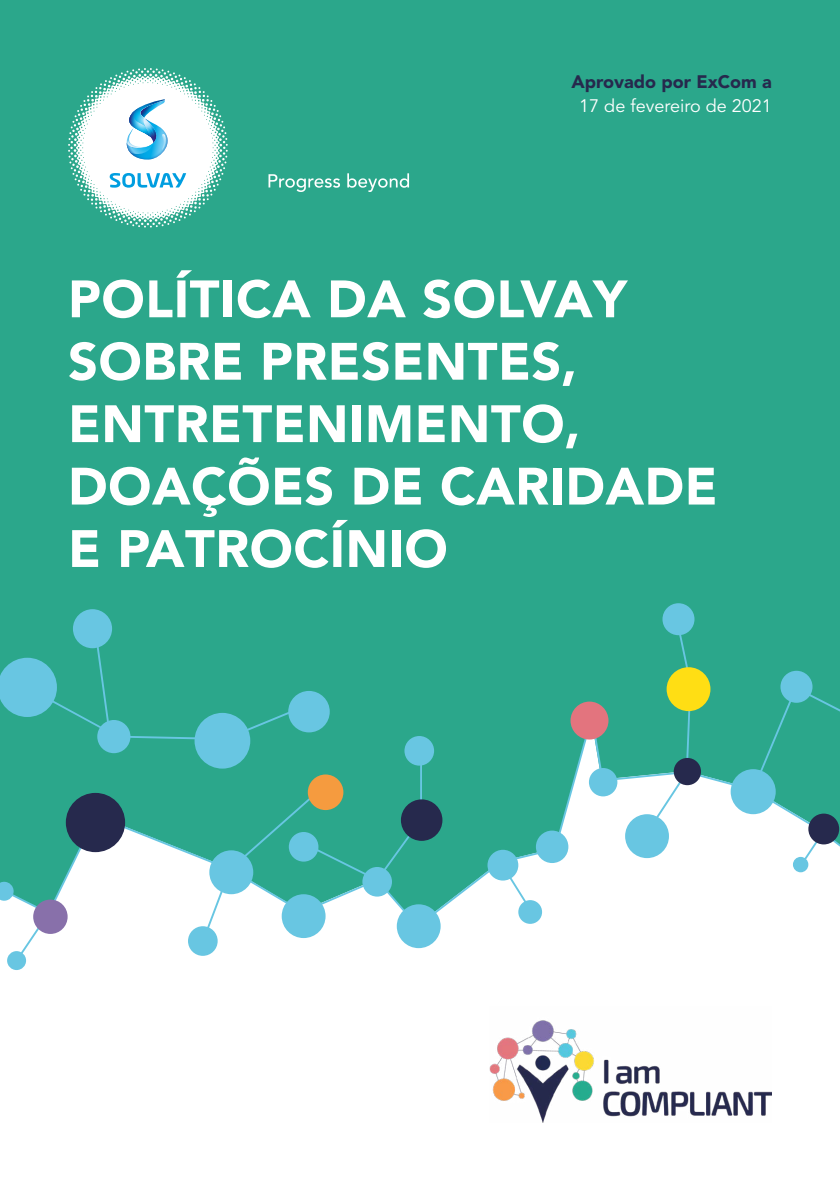
<style>
.page{position:relative;width:840px;height:1191px;background:#fff}
.page>*{position:absolute;margin:0;border:0;box-sizing:border-box;transform-origin:0 0}
.t1{font:900 52px/62.4px "Avenir";letter-spacing:.01em;color:#fff}
.t2{font:18px "Avenir";color:#fff}
.t3{font:900 18px "Avenir";color:#26294d}
</style>
<div class="page">
<div style="left:0;top:0;width:839px;height:924px;background:#2ba78b"></div>
<svg style="left:228px;top:785px;width:302px;height:142px;fill:#2ba78b"></svg>
<svg style="left:500px;top:712px;width:339px;height:151px;fill:#2ba78b"></svg>
<svg style="left:799px;top:833px;width:23px;height:33px"></svg>
<div style="left:752px;top:686px;width:87px;height:104px;background:#2ba78b"></div>
<div style="left:303px;top:748px;width:119px;height:133px;background:#2ba78b"></div>
<svg style="left:640px;top:615px;width:51px;height:226px"></svg>
<div style="left:7px;top:951px;width:19px;height:19px;background:#68c6e2;border-radius:50%"></div>
<svg style="left:0;top:814px;width:231px;height:147px"></svg>
<div style="left:33px;top:899px;width:35px;height:35px;background:#8870aa;border-radius:50%"></div>
<div style="left:66px;top:793px;width:59px;height:59px;background:#26294d;border-radius:50%"></div>
<svg style="left:0;top:626px;width:306px;height:114px;background:#31aa93"></svg>
<div style="left:97px;top:720px;width:33px;height:33px;background:#68c6e2;border-radius:50%"></div>
<div style="left:73px;top:609px;width:39px;height:39px;background:#68c6e2;border-radius:50%"></div>
<div style="left:535px;top:830px;width:33px;height:33px;background:#68c6e2;border-radius:50%"></div>
<div style="left:570px;top:701px;width:38px;height:38px;background:#e3747e;border-radius:50%"></div>
<div style="left:588px;top:768px;width:29px;height:28px;background:#68c6e2;border-radius:50%"></div>
<div style="left:624px;top:814px;width:44px;height:44px;background:#68c6e2;border-radius:50%"></div>
<div style="left:673px;top:758px;width:27px;height:27px;background:#26294d;border-radius:50%"></div>
<div style="left:666px;top:667px;width:44px;height:44px;background:#ffde14;border-radius:50%"></div>
<div style="left:662px;top:603px;width:32px;height:32px;background:#68c6e2;border-radius:50%"></div>
<div style="left:780px;top:671px;width:32px;height:32px;background:#68c6e2;border-radius:50%"></div>
<div style="left:730px;top:769px;width:45px;height:45px;background:#68c6e2;border-radius:50%"></div>
<div style="left:807px;top:813px;width:31px;height:31px;background:#26294d;border-radius:50%"></div>
<div style="left:792px;top:857px;width:15px;height:15px;background:#68c6e2;border-radius:50%"></div>
<div style="left:288px;top:691px;width:41px;height:41px;background:#68c6e2;border-radius:50%"></div>
<div style="left:307px;top:774px;width:36px;height:36px;background:#f59b3f;border-radius:50%"></div>
<div style="left:288px;top:832px;width:30px;height:29px;background:#68c6e2;border-radius:50%"></div>
<div style="left:404px;top:736px;width:30px;height:29px;background:#68c6e2;border-radius:50%"></div>
<div style="left:518px;top:900px;width:23px;height:24px;background:#68c6e2;border-radius:50%"></div>
<div style="left:487px;top:849px;width:31px;height:31px;background:#68c6e2;border-radius:50%"></div>
<div style="left:362px;top:867px;width:30px;height:29px;background:#68c6e2;border-radius:50%"></div>
<div style="left:188px;top:926px;width:29px;height:29px;background:#68c6e2;border-radius:50%"></div>
<div style="left:281px;top:894px;width:44px;height:44px;background:#68c6e2;border-radius:50%"></div>
<div style="left:209px;top:850px;width:44px;height:44px;background:#68c6e2;border-radius:50%"></div>
<div style="left:396px;top:904px;width:44px;height:44px;background:#68c6e2;border-radius:50%"></div>
<div style="left:400px;top:799px;width:42px;height:42px;background:#26294d;border-radius:50%"></div>
<div style="left:194px;top:713px;width:56px;height:55px;background:#68c6e2;border-radius:50%"></div>
<svg style="left:68px;top:68px;width:159px;height:159px"></svg>
<svg style="left:268px;top:173px;width:141px;height:19px;background:#58b9a3"></svg>
<img style="left:489px;top:1020px;width:282px;height:103px">
<p class="t3" style="left:571px;top:68px;width:202px">Aprovado por ExCom a</p>
<p class="t2" style="left:579px;top:92px;width:194px">17 de fevereiro de 2021</p>
<p class="t1" style="left:68px;top:271px;width:650px">POLÍTICA DA SOLVAY<br>SOBRE PRESENTES,<br>ENTRETENIMENTO,<br>DOAÇÕES DE CARIDADE<br>E PATROCÍNIO</p>
</div>
